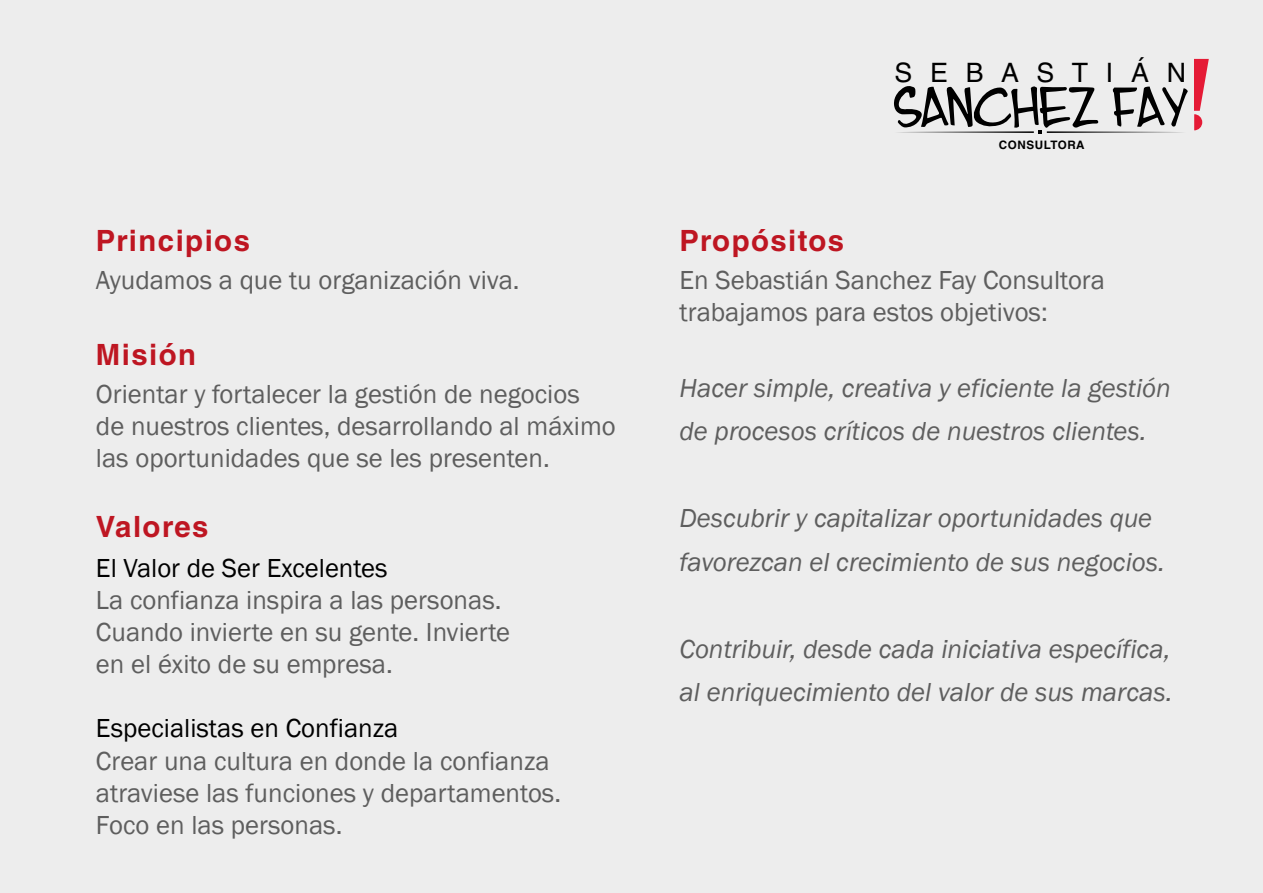
<style>
.page{position:relative;width:1263px;height:893px;background:#ededed}
.page>*{position:absolute;margin:0;border:0;box-sizing:border-box;transform-origin:0 0}
.t1{font:700 29.4px "Helvetica LT Std";letter-spacing:.05em;color:#be1622}
.t2{font:26.85px/32.2px "Franklin Gothic";color:#5e5e5e}
.t3{font:italic 26.85px/43.5px "Franklin Gothic";color:#5e5e5e}
.t4{font:26.85px "Franklin Gothic";color:#000}
.t5{font:26.7px "Helvetica LT Std";letter-spacing:.67em;color:#000}
.t6{font:700 11.7px "Helvetica LT Std";letter-spacing:.05em;color:#000}
</style>
<div class="page">
<svg style="left:1194px;top:59px;width:15px;height:71px"></svg>
<svg style="left:894px;top:86px;width:294px;height:48px"></svg>
<p class="t1" style="left:96px;top:223px;width:156px">Principios</p>
<p class="t2" style="left:96px;top:265px;width:425px">Ayudamos a que tu organización viva.</p>
<p class="t1" style="left:96px;top:337px;width:102px">Misión</p>
<p class="t2" style="left:96px;top:378px;width:521px">Orientar y fortalecer la gestión de negocios<br>de nuestros clientes, desarrollando al máximo las oportunidades que se les presenten.</p>
<p class="t1" style="left:96px;top:509px;width:114px">Valores</p>
<p class="t4" style="left:96px;top:551px;width:293px">El Valor de Ser Excelentes</p>
<p class="t2" style="left:96px;top:584px;width:416px">La confianza inspira a las personas.<br>Cuando invierte en su gente. Invierte en el éxito de su empresa.</p>
<p class="t4" style="left:96px;top:712px;width:304px">Especialistas en Confianza</p>
<p class="t2" style="left:96px;top:745px;width:467px">Crear una cultura en donde la confianza atraviese las funciones y departamentos.<br>Foco en las personas.</p>
<p class="t5" style="left:894px;top:57px;width:293px">SEBASTIÁN</p>
<p class="t6" style="left:999px;top:138px;width:87px">CONSULTORA</p>
<p class="t1" style="left:679px;top:223px;width:166px">Propósitos</p>
<p class="t2" style="left:679px;top:265px;width:427px">En Sebastián Sanchez Fay Consultora trabajamos para estos objetivos:</p>
<p class="t3" style="left:679px;top:367px;width:493px">Hacer simple, creativa y eficiente la gestión de procesos críticos de nuestros clientes.</p>
<p class="t3" style="left:679px;top:497px;width:487px">Descubrir y capitalizar oportunidades que favorezcan el crecimiento de sus negocios.</p>
<p class="t3" style="left:679px;top:628px;width:494px">Contribuir, desde cada iniciativa específica, al enriquecimiento del valor de sus marcas.</p>
</div>
